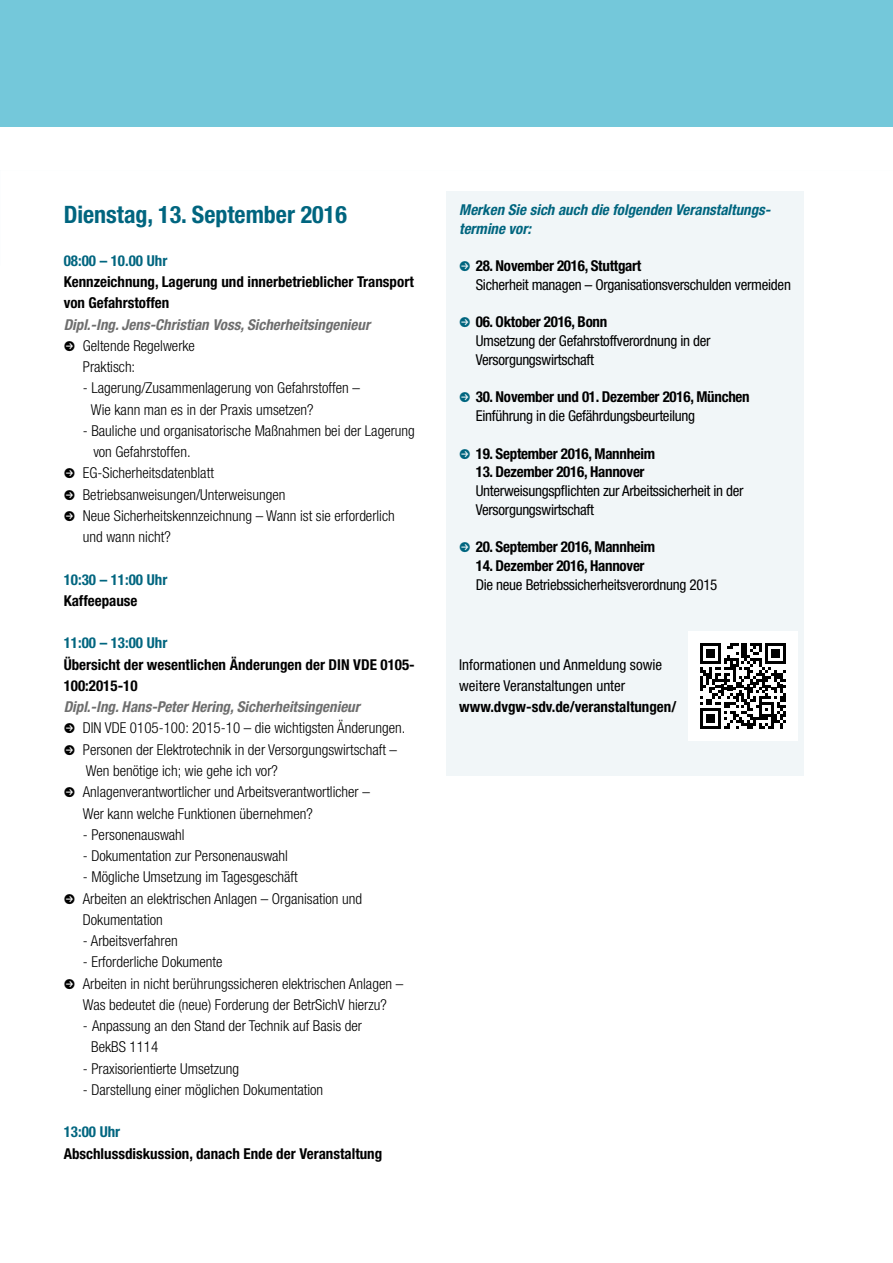
<style>
.page{position:relative;width:893px;height:1263px;background:#fff}
.page>*{position:absolute;margin:0;border:0;box-sizing:border-box;transform-origin:0 0}
.t1{font:700 condensed 24px "Helvetica Neue LT Pro";color:#00657f}
.t2{font:300 condensed 15px/21.3px "Helvetica Neue LT Pro";color:#000}
.t3{font:condensed 15px/18.8px "Helvetica Neue LT Pro";letter-spacing:-.02em;color:#000}
.t4{font:700 condensed 15px/21.3px "Helvetica Neue LT Pro";color:#000}
.t5{font:700 condensed 15px/18.8px "Helvetica Neue LT Pro";letter-spacing:-.02em;color:#000}
.t6{font:italic 700 condensed 15px "Helvetica Neue LT Pro";color:#6e6e6e}
.t7{font:condensed 15px/21.3px "Helvetica Neue LT Pro";color:#000}
.t8{font:italic 700 condensed 15px/18.8px "Helvetica Neue LT Pro";color:#00657f}
.t9{font:700 condensed 15px "Helvetica Neue LT Pro";color:#00657f}
.s1{color:#00657f}
.s2{font-weight:700}
.s3{font-weight:400}
</style>
<div class="page">
<div style="left:0;top:0;width:893px;height:149px;background:#74c8da"></div>
<div style="left:0;top:128px;width:893px;height:42px;background:#fff"></div>
<div style="left:446px;top:191px;width:358px;height:585px;background:#f1f6f8"></div>
<div style="left:688px;top:631px;width:109px;height:109px;background:#fff"></div>
<svg style="left:700px;top:643px;width:86px;height:86px"></svg>
<h1 class="t1" style="left:64px;top:200px;width:285px">Dienstag, 13. September 2016</h1>
<p class="t9" style="left:64px;top:251px;width:105px">08:00 – 10.00 Uhr</p>
<p class="t4" style="left:64px;top:271px;width:352px">Kennzeichnung, Lagerung und innerbetrieblicher Transport von Gefahrstoffen</p>
<p class="t6" style="left:64px;top:315px;width:308px">Dipl.-Ing. Jens-Christian Voss, Sicherheitsingenieur</p>
<p class="t2" style="left:83px;top:335px;width:114px;text-indent:-19px">● Geltende Regelwerke<br>Praktisch:</p>
<p class="t2" style="left:91px;top:377px;width:270px;text-indent:-8px">- Lagerung/Zusammenlagerung von Gefahrstoffen –<br>Wie kann man es in der Praxis umsetzen?</p>
<p class="t2" style="left:93px;top:420px;width:323px;text-indent:-11px">- Bauliche und organisatorische Maßnahmen bei der Lagerung von Gefahrstoffen.</p>
<p class="t2" style="left:64px;top:462px;width:152px">● EG-Sicherheitsdatenblatt</p>
<p class="t2" style="left:64px;top:484px;width:223px">● Betriebsanweisungen/Unterweisungen</p>
<p class="t2" style="left:83px;top:505px;width:313px;text-indent:-19px">● Neue Sicherheitskennzeichnung – Wann ist sie erforderlich und wann nicht?</p>
<p class="t9" style="left:64px;top:570px;width:105px">10:30 – 11:00 Uhr</p>
<p class="t4" style="left:64px;top:590px;width:75px">Kaffeepause</p>
<p class="t9" style="left:64px;top:634px;width:105px">11:00 – 13:00 Uhr</p>
<p class="t4" style="left:64px;top:654px;width:353px">Übersicht der wesentlichen Änderungen der DIN VDE 0105-<br>100:2015-10</p>
<p class="t6" style="left:64px;top:698px;width:298px">Dipl.-Ing. Hans-Peter Hering, Sicherheitsingenieur</p>
<p class="t2" style="left:64px;top:717px;width:343px">● DIN VDE 0105-100: 2015-10 – die wichtigsten Änderungen.</p>
<p class="t2" style="left:86px;top:739px;width:313px;text-indent:-22px">● Personen der Elektrotechnik in der Versorgungswirtschaft –<br>Wen benötige ich; wie gehe ich vor?</p>
<p class="t2" style="left:83px;top:781px;width:289px;text-indent:-19px">● Anlagenverantwortlicher und Arbeitsverantwortlicher –<br>Wer kann welche Funktionen übernehmen?</p>
<p class="t2" style="left:83px;top:824px;width:103px">- Personenauswahl</p>
<p class="t2" style="left:83px;top:845px;width:207px">- Dokumentation zur Personenauswahl</p>
<p class="t2" style="left:83px;top:866px;width:216px">- Mögliche Umsetzung im Tagesgeschäft</p>
<p class="t2" style="left:83px;top:887px;width:281px;text-indent:-19px">● Arbeiten an elektrischen Anlagen – Organisation und<br>Dokumentation</p>
<p class="t2" style="left:83px;top:930px;width:96px">- Arbeitsverfahren</p>
<p class="t2" style="left:83px;top:951px;width:141px">- Erforderliche Dokumente</p>
<p class="t2" style="left:64px;top:972px;width:341px;text-align:center">● Arbeiten in nicht berührungssicheren elektrischen Anlagen –<br>Was bedeutet die (neue) Forderung der BetrSichV hierzu?</p>
<p class="t2" style="left:91px;top:1015px;width:272px;text-indent:-8px">- Anpassung an den Stand der Technik auf Basis der<br>BekBS 1114</p>
<p class="t2" style="left:83px;top:1057px;width:158px">- Praxisorientierte Umsetzung</p>
<p class="t2" style="left:83px;top:1079px;width:242px">- Darstellung einer möglichen Dokumentation</p>
<p class="t9" style="left:64px;top:1123px;width:58px">13:00 Uhr</p>
<p class="t4" style="left:64px;top:1143px;width:320px">Abschlussdiskussion, danach Ende der Veranstaltung</p>
<p class="t8" style="left:459px;top:200px;width:313px">Merken Sie sich auch die folgenden Veranstaltungs&shy;termine vor:</p>
<p class="t3" style="left:476px;top:256px;width:317px;text-indent:-16px"><span class="s1">●</span> <span class="s2">28. November 2016, Stuttgart<br></span>Sicherheit managen – Organisationsverschulden vermeiden</p>
<p class="t3" style="left:476px;top:312px;width:236px;text-indent:-16px"><span class="s1">●</span> <span class="s2">06. Oktober 2016, Bonn<br></span>Umsetzung der Gefahrstoffverordnung in der<br>Versorgungswirtschaft</p>
<p class="t5" style="left:476px;top:388px;width:275px;text-indent:-16px"><span class="s1">●</span> 30. November und 01. Dezember 2016, München<br><span class="s3">Einführung in die Gefährdungsbeurteilung</span></p>
<p class="t5" style="left:459px;top:444px;width:198px"><span class="s1">●</span> 19. September 2016, Mannheim</p>
<p class="t5" style="left:476px;top:463px;width:170px">13. Dezember 2016, Hannover</p>
<p class="t3" style="left:476px;top:481px;width:269px">Unterweisungspflichten zur Arbeitssicherheit in der<br>Versorgungswirtschaft</p>
<p class="t5" style="left:459px;top:538px;width:198px"><span class="s1">●</span> 20. September 2016, Mannheim</p>
<p class="t5" style="left:476px;top:556px;width:170px">14. Dezember 2016, Hannover</p>
<p class="t3" style="left:476px;top:575px;width:243px">Die neue Betriebssicherheitsverordnung 2015</p>
<p class="t7" style="left:459px;top:654px;width:204px">Informationen und Anmeldung sowie weitere Veranstaltungen unter</p>
<p class="t4" style="left:459px;top:696px;width:219px">www.dvgw-sdv.de/veranstaltungen/</p>
</div>
